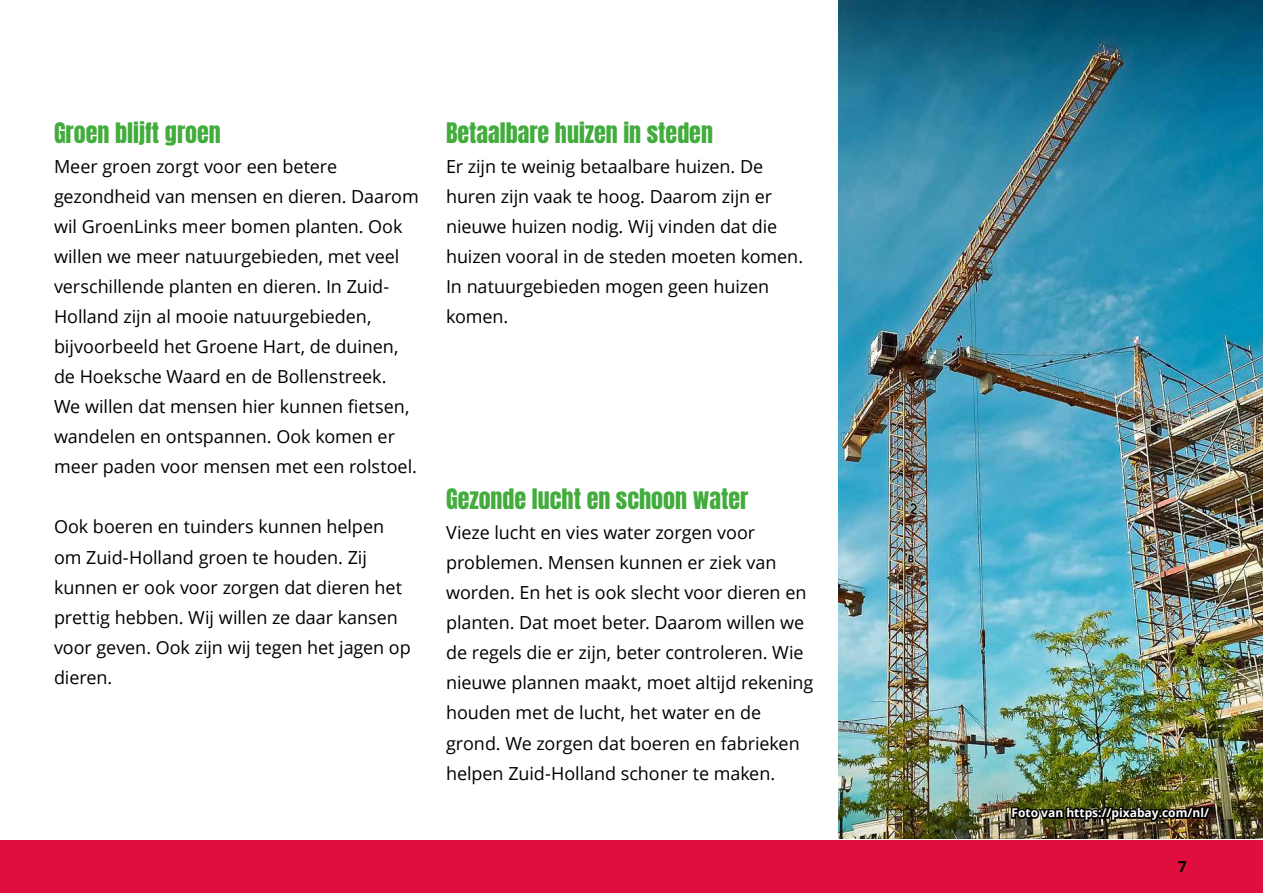
<style>
.page{position:relative;width:1263px;height:893px;background:#fff}
.page>*{position:absolute;margin:0;border:0;box-sizing:border-box;transform-origin:0 0}
.t1{font:24px "Anton";color:#42ac3c}
.t2{font:18px/30px "Open Sans";letter-spacing:-.005em;color:#000}
.t3{font:700 15px "Open Sans";color:#000}
.t4{font:700 12px "Open Sans";color:#fff}
</style>
<div class="page">
<div style="left:0;top:840px;width:1263px;height:53px;background:#df0e3d"></div>
<img style="left:838px;top:0;width:425px;height:839px">
<img style="left:1009px;top:800px;width:204px;height:23px">
<h1 class="t1" style="left:54px;top:121px;width:168px">Groen blijft groen</h1>
<p class="t2" style="left:54px;top:151px;width:366px">Meer groen zorgt voor een betere gezondheid van mensen en dieren. Daarom wil GroenLinks meer bomen planten. Ook willen we meer natuurgebieden, met veel verschillende planten en dieren. In Zuid-Holland zijn al mooie natuurgebieden, bijvoorbeeld het Groene Hart, de duinen, de Hoeksche Waard en de Bollenstreek.<br>We willen dat mensen hier kunnen fietsen, wandelen en ontspannen. Ook komen er meer paden voor mensen met een rolstoel.</p>
<p class="t2" style="left:54px;top:511px;width:358px">Ook boeren en tuinders kunnen helpen om Zuid-Holland groen te houden. Zij kunnen er ook voor zorgen dat dieren het prettig hebben. Wij willen ze daar kansen voor geven. Ook zijn wij tegen het jagen op dieren.</p>
<h1 class="t1" style="left:446px;top:121px;width:268px">Betaalbare huizen in steden</h1>
<p class="t2" style="left:446px;top:151px;width:359px">Er zijn te weinig betaalbare huizen. De huren zijn vaak te hoog. Daarom zijn er nieuwe huizen nodig. Wij vinden dat die huizen vooral in de steden moeten komen.<br>In natuurgebieden mogen geen huizen komen.</p>
<h1 class="t1" style="left:446px;top:487px;width:304px">Gezonde lucht en schoon water</h1>
<p class="t2" style="left:446px;top:517px;width:369px">Vieze lucht en vies water zorgen voor problemen. Mensen kunnen er ziek van worden. En het is ook slecht voor dieren en planten. Dat moet beter. Daarom willen we de regels die er zijn, beter controleren. Wie nieuwe plannen maakt, moet altijd rekening houden met de lucht, het water en de grond. We zorgen dat boeren en fabrieken helpen Zuid-Holland schoner te maken.</p>
<p class="t4" style="left:1011px;top:804px;width:199px">Foto van https://pixabay.com/nl/</p>
<p class="t3" style="left:1178px;top:856px;width:10px">7</p>
</div>
